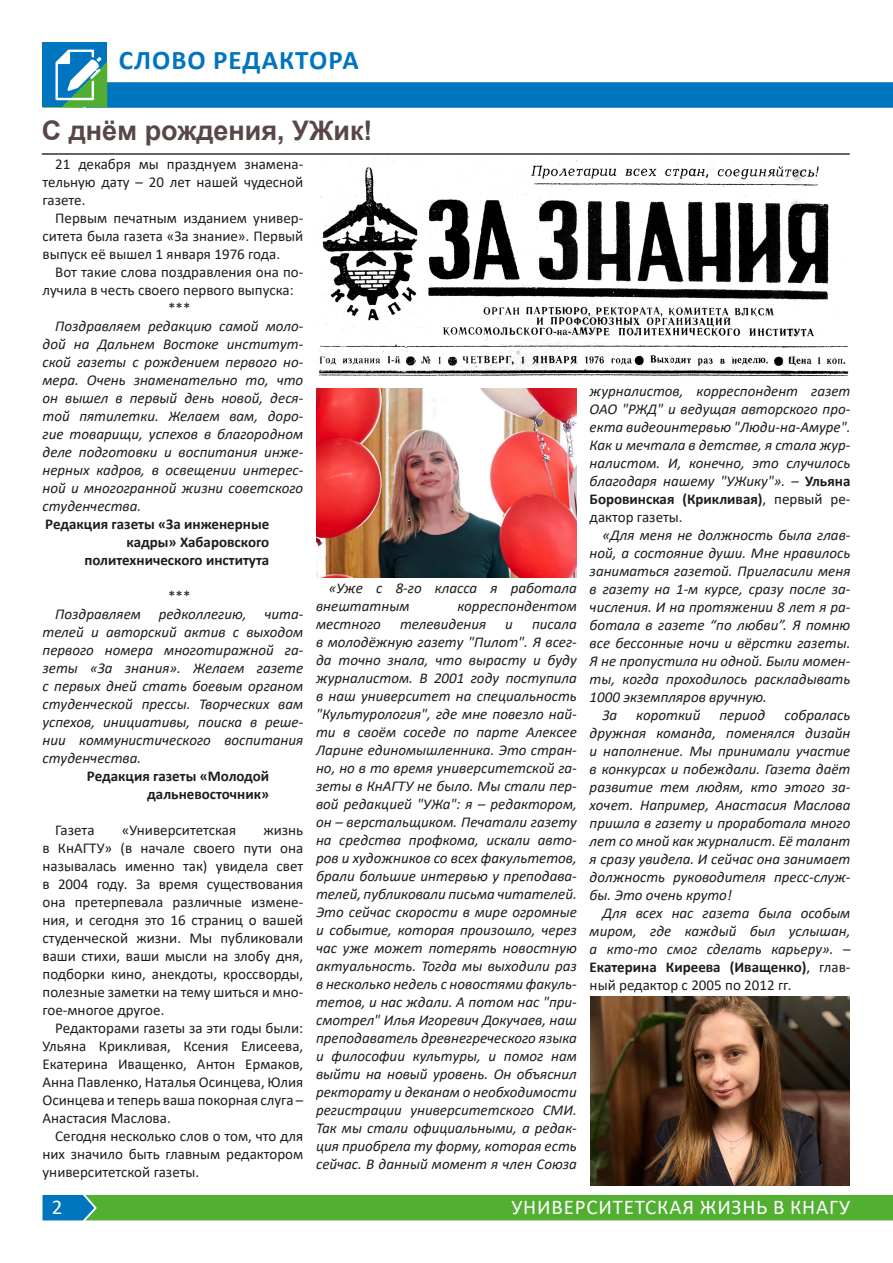
<style>
.page{position:relative;width:893px;height:1263px;background:#fff}
.page>*{position:absolute;margin:0;border:0;box-sizing:border-box;transform-origin:0 0}
.Заголовок{font:700 27px "Arial";color:#584745}
.Текст_статьи{font:700 27px "Calibri";letter-spacing:.04em;color:#0075bf}
.t1{font:21px "Calibri";letter-spacing:.04em;color:#fff}
.Текст_статьи-2{font:italic 15px/18px "Calibri";color:#1d1d1b;text-align:justify}
.Текст_статьи-3{font:15px/18px "Calibri";color:#1d1d1b;text-align:justify}
.Подпись_автора{font:700 15px/18px "Calibri";color:#1d1d1b;text-align:right}
.s1{font-style:normal}
.s2{font-weight:700;font-style:normal}
</style>
<div class="page">
<div style="left:43px;top:1195px;width:850px;height:25px;background:#53af32"></div>
<div style="left:43px;top:43px;width:64px;height:64px;background:#0075bf"></div>
<svg style="left:43px;top:50px;width:850px;height:58px"></svg>
<hr style="left:42px;top:153px;width:808px;height:2px;background:#323231">
<img style="left:316px;top:158px;width:533px;height:218px">
<img style="left:316px;top:389px;width:261px;height:188px">
<img style="left:590px;top:997px;width:260px;height:188px">
<p class="Текст_статьи" style="left:119px;top:41px;width:241px">СЛОВО РЕДАКТОРА</p>
<p class="Заголовок" style="left:42px;top:111px;width:332px">С днём рождения, УЖик!</p>
<p class="Текст_статьи-3" style="left:43px;top:155px;width:262px;text-indent:13px">21 декабря мы празднуем знамена&shy;тельную дату – 20 лет нашей чудесной газете.</p>
<p class="Текст_статьи-3" style="left:43px;top:209px;width:262px;text-indent:13px">Первым печатным изданием универ&shy;ситета была газета «За знание». Первый выпуск её вышел 1 января 1976 года.</p>
<p class="Текст_статьи-3" style="left:43px;top:263px;width:262px;text-indent:13px">Вот такие слова поздравления она по&shy;лучила в честь своего первого выпуска:</p>
<p class="Текст_статьи-3" style="left:168px;top:299px;width:24px">***</p>
<p class="Текст_статьи-2" style="left:43px;top:316px;width:262px;text-indent:13px">Поздравляем редакцию самой моло&shy;дой на Дальнем Востоке институт&shy;ской газеты с рождением первого но&shy;мера. Очень знаменательно то, что он вышел в первый день новой, деся&shy;той пятилетки. Желаем вам, доро&shy;гие товарищи, успехов в благородном деле подготовки и воспитания инже&shy;нерных кадров, в освещении интерес&shy;ной и многогранной жизни советского студенчества.</p>
<p class="Подпись_автора" style="left:45px;top:515px;width:226px">Редакция газеты «За инженерные кадры» Хабаровского политехнического института</p>
<p class="Текст_статьи-3" style="left:168px;top:587px;width:24px">***</p>
<p class="Текст_статьи-2" style="left:43px;top:604px;width:262px;text-indent:13px">Поздравляем редколлегию, чита&shy;телей и авторский актив с выходом первого номера многотиражной га&shy;зеты «За знания». Желаем газете с первых дней стать боевым органом студенческой прессы. Творческих вам успехов, инициативы, поиска в реше&shy;нии коммунистического воспитания студенчества.</p>
<p class="Подпись_автора" style="left:87px;top:767px;width:184px">Редакция газеты «Молодой дальневосточник»</p>
<p class="Текст_статьи-3" style="left:55px;top:821px;width:41px">Газета</p>
<p class="Текст_статьи-3" style="left:122px;top:821px;width:116px">«Университетская</p>
<p class="Текст_статьи-2" style="left:316px;top:578px;width:262px;text-indent:13px">«Уже с 8-го класса я работала внештатным</p>
<p class="Текст_статьи-2" style="left:457px;top:596px;width:121px">корреспондентом</p>
<p class="Текст_статьи-2" style="left:316px;top:614px;width:66px">местного</p>
<p class="Текст_статьи-2" style="left:400px;top:614px;width:88px">телевидения</p>
<p class="Текст_статьи-2" style="left:505px;top:614px;width:9px">и</p>
<p class="Текст_статьи-2" style="left:316px;top:614px;width:262px;text-indent:216px">писала в молодёжную газету "Пилот". Я всег&shy;да точно знала, что вырасту и буду журналистом. В 2001 году поступила в наш университет на специальность "Культурология", где мне повезло най&shy;ти в своём соседе по парте Алексее Ларине единомышленника. Это стран&shy;но, но в то время университетской га&shy;зеты в КнАГТУ не было. Мы стали пер&shy;вой редакцией "УЖа": я – редактором, он – верстальщиком. Печатали газету на средства профкома, искали авто&shy;ров и художников со всех факультетов, брали большие интервью у преподава&shy;телей, публиковали письма читателей.<br>Это сейчас скорости в мире огромные и событие, которая произошло, через час уже может потерять новостную актуальность. Тогда мы выходили раз в несколько недель с новостями факуль&shy;тетов, и нас ждали. А потом нас "при&shy;смотрел" Илья Игоревич Докучаев, наш преподаватель древнегреческого языка и философии культуры, и помог нам выйти на новый уровень. Он объяснил ректорату и деканам о необходимости регистрации университетского СМИ.<br>Так мы стали официальными, а редак&shy;ция приобрела ту форму, которая есть сейчас. В данный момент я член Союза</p>
<p class="Текст_статьи-3" style="left:43px;top:821px;width:262px;text-indent:221px">жизнь в КнАГТУ» (в начале своего пути она называлась именно так) увидела свет в 2004 году. За время существования она претерпевала различные измене&shy;ния, и сегодня это 16 страниц о вашей студенческой жизни. Мы публиковали ваши стихи, ваши мысли на злобу дня, подборки кино, анекдоты, кроссворды, полезные заметки на тему шиться и мно&shy;гое-многое другое.</p>
<p class="Текст_статьи-3" style="left:43px;top:1019px;width:262px;text-indent:13px">Редакторами газеты за эти годы были:<br>Ульяна Крикливая, Ксения Елисеева, Екатерина Иващенко, Антон Ермаков, Анна Павленко, Наталья Осинцева, Юлия Осинцева и теперь ваша покорная слуга – Анастасия Маслова.</p>
<p class="Текст_статьи-3" style="left:43px;top:1127px;width:262px;text-indent:13px">Сегодня несколько слов о том, что для них значило быть главным редактором университетской газеты.</p>
<p class="Текст_статьи-2" style="left:590px;top:381px;width:262px">журналистов, корреспондент газет ОАО "РЖД" и ведущая авторского про&shy;екта видеоинтервью "Люди-на-Амуре".<br>Как и мечтала в детстве, я стала жур&shy;налистом. И, конечно, это случилось благодаря нашему "УЖику"». <span class="s1">–</span> <span class="s2">Ульяна Боровинская (Крикливая)</span><span class="s1">, первый ре&shy;дактор газеты.</span></p>
<p class="Текст_статьи-2" style="left:590px;top:525px;width:262px;text-indent:13px">«Для меня не должность была глав&shy;ной, а состояние души. Мне нравилось заниматься газетой. Пригласили меня в газету на 1-м курсе, сразу после за&shy;числения. И на протяжении 8 лет я ра&shy;ботала в газете “по любви”. Я помню все бессонные ночи и вёрстки газеты.<br>Я не пропустила ни одной. Были момен&shy;ты, когда проходилось раскладывать 1000 экземпляров вручную.</p>
<p class="Текст_статьи-2" style="left:602px;top:705px;width:16px">За</p>
<p class="Текст_статьи-2" style="left:636px;top:705px;width:66px">короткий</p>
<p class="Текст_статьи-2" style="left:719px;top:705px;width:47px">период</p>
<p class="Текст_статьи-2" style="left:590px;top:705px;width:262px;text-indent:195px">собралась дружная команда, поменялся дизайн и наполнение. Мы принимали участие в конкурсах и побеждали. Газета даёт развитие тем людям, кто этого за&shy;хочет. Например, Анастасия Маслова пришла в газету и проработала много лет со мной как журналист. Её талант я сразу увидела. И сейчас она занимает должность руководителя пресс-служ&shy;бы. Это очень круто!</p>
<p class="Текст_статьи-2" style="left:590px;top:903px;width:262px;text-indent:13px">Для всех нас газета была особым миром, где каждый был услышан, а кто-то смог сделать карьеру». <span class="s1">– </span><span class="s2">Екатерина Киреева (Иващенко)</span><span class="s1">, глав&shy;ный редактор с 2005 по 2012 гг.</span></p>
<h2 class="t1" style="left:52px;top:1193px;width:12px">2</h2>
<h2 class="t1" style="left:511px;top:1193px;width:340px">УНИВЕРСИТЕТСКАЯ ЖИЗНЬ В КНАГУ</h2>
</div>
